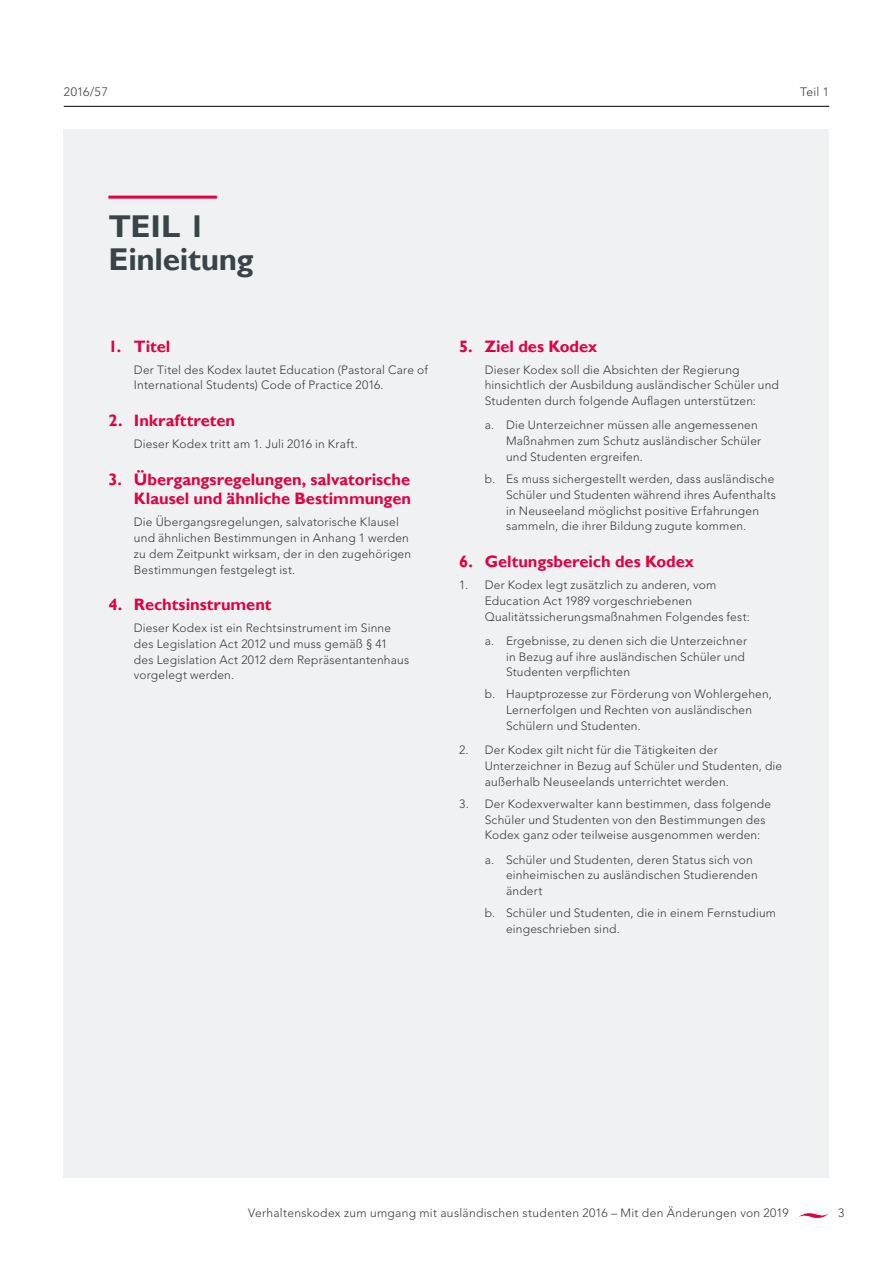
<style>
.page{position:relative;width:893px;height:1263px;background:#fff}
.page>*{position:absolute;margin:0;border:0;box-sizing:border-box;transform-origin:0 0}
.t1{font:700 31.5px/33px "Gill Sans";letter-spacing:-.01em;color:#394448}
.t2{font:700 16.5px/19.5px "Gill Sans";letter-spacing:-.005em;color:#e40040;text-align:right}
.t3{font:300 12.15px "Avenir LT Pro";letter-spacing:.015em;color:#3c3c3b}
.t4{font:300 12px/15.8px "Avenir LT Pro";letter-spacing:.015em;color:#3c3c3b}
</style>
<div class="page">
<hr style="left:64px;top:106px;width:765px;height:1px;background:#000">
<div style="left:64px;top:130px;width:765px;height:1048px;background:#eff1f3"></div>
<svg style="left:798px;top:1213px;width:31px;height:5px"></svg>
<hr style="left:108px;top:196px;width:109px;height:3px;background:#e40040">
<p class="t3" style="left:64px;top:85px;width:46px">2016/57</p>
<p class="t3" style="left:800px;top:85px;width:30px">Teil 1</p>
<h1 class="t1" style="left:108px;top:211px;width:147px">TEIL 1<br>Einleitung</h1>
<h2 class="t2" style="left:108px;top:337px;width:63px">1. Titel</h2>
<p class="t4" style="left:134px;top:362px;width:295px">Der Titel des Kodex lautet Education (Pastoral Care of<br>International Students) Code of Practice 2016.</p>
<h2 class="t2" style="left:108px;top:411px;width:128px">2. Inkrafttreten</h2>
<p class="t4" style="left:134px;top:436px;width:225px">Dieser Kodex tritt am 1. Juli 2016 in Kraft.</p>
<h2 class="t2" style="left:108px;top:470px;width:304px">3. Übergangsregelungen, salvatorische<br>Klausel und ähnliche Bestimmungen</h2>
<p class="t4" style="left:134px;top:514px;width:279px">Die Übergangsregelungen, salvatorische Klausel und ähnlichen Bestimmungen in Anhang 1 werden zu dem Zeitpunkt wirksam, der in den zugehörigen Bestimmungen festgelegt ist.</p>
<h2 class="t2" style="left:108px;top:595px;width:165px">4. Rechtsinstrument</h2>
<p class="t4" style="left:134px;top:620px;width:277px">Dieser Kodex ist ein Rechtsinstrument im Sinne des Legislation Act 2012 und muss gemäß § 41 des Legislation Act 2012 dem Repräsentantenhaus vorgelegt werden.</p>
<h2 class="t2" style="left:459px;top:337px;width:139px">5. Ziel des Kodex</h2>
<p class="t4" style="left:485px;top:362px;width:296px">Dieser Kodex soll die Absichten der Regierung hinsichtlich der Ausbildung ausländischer Schüler und<br>Studenten durch folgende Auflagen unterstützen:</p>
<p class="t4" style="left:506px;top:417px;width:257px;text-indent:-21px">a. Die Unterzeichner müssen alle angemessenen<br>Maßnahmen zum Schutz ausländischer Schüler und Studenten ergreifen.</p>
<p class="t4" style="left:506px;top:471px;width:271px;text-indent:-21px">b. Es muss sichergestellt werden, dass ausländische Schüler und Studenten während ihres Aufenthalts in Neuseeland möglichst positive Erfahrungen sammeln, die ihrer Bildung zugute kommen.</p>
<h2 class="t2" style="left:459px;top:552px;width:236px">6. Geltungsbereich des Kodex</h2>
<p class="t4" style="left:485px;top:577px;width:267px;text-indent:-26px">1. Der Kodex legt zusätzlich zu anderen, vom<br>Education Act 1989 vorgeschriebenen<br>Qualitätssicherungsmaßnahmen Folgendes fest:</p>
<p class="t4" style="left:506px;top:633px;width:242px;text-indent:-21px">a. Ergebnisse, zu denen sich die Unterzeichner in Bezug auf ihre ausländischen Schüler und<br>Studenten verpflichten</p>
<p class="t4" style="left:506px;top:686px;width:267px;text-indent:-21px">b. Hauptprozesse zur Förderung von Wohlergehen,<br>Lernerfolgen und Rechten von ausländischen<br>Schülern und Studenten.</p>
<p class="t4" style="left:485px;top:742px;width:299px;text-indent:-26px">2. Der Kodex gilt nicht für die Tätigkeiten der<br>Unterzeichner in Bezug auf Schüler und Studenten, die außerhalb Neuseelands unterrichtet werden.</p>
<p class="t4" style="left:485px;top:796px;width:288px;text-indent:-26px">3. Der Kodexverwalter kann bestimmen, dass folgende<br>Schüler und Studenten von den Bestimmungen des<br>Kodex ganz oder teilweise ausgenommen werden:</p>
<p class="t4" style="left:506px;top:851px;width:253px;text-indent:-21px">a. Schüler und Studenten, deren Status sich von einheimischen zu ausländischen Studierenden ändert</p>
<p class="t4" style="left:506px;top:905px;width:272px;text-indent:-21px">b. Schüler und Studenten, die in einem Fernstudium eingeschrieben sind.</p>
<p class="t4" style="left:248px;top:1205px;width:542px">Verhaltenskodex zum umgang mit ausländischen studenten 2016 – Mit den Änderungen von 2019</p>
<p class="t4" style="left:838px;top:1205px;width:8px">3</p>
</div>
